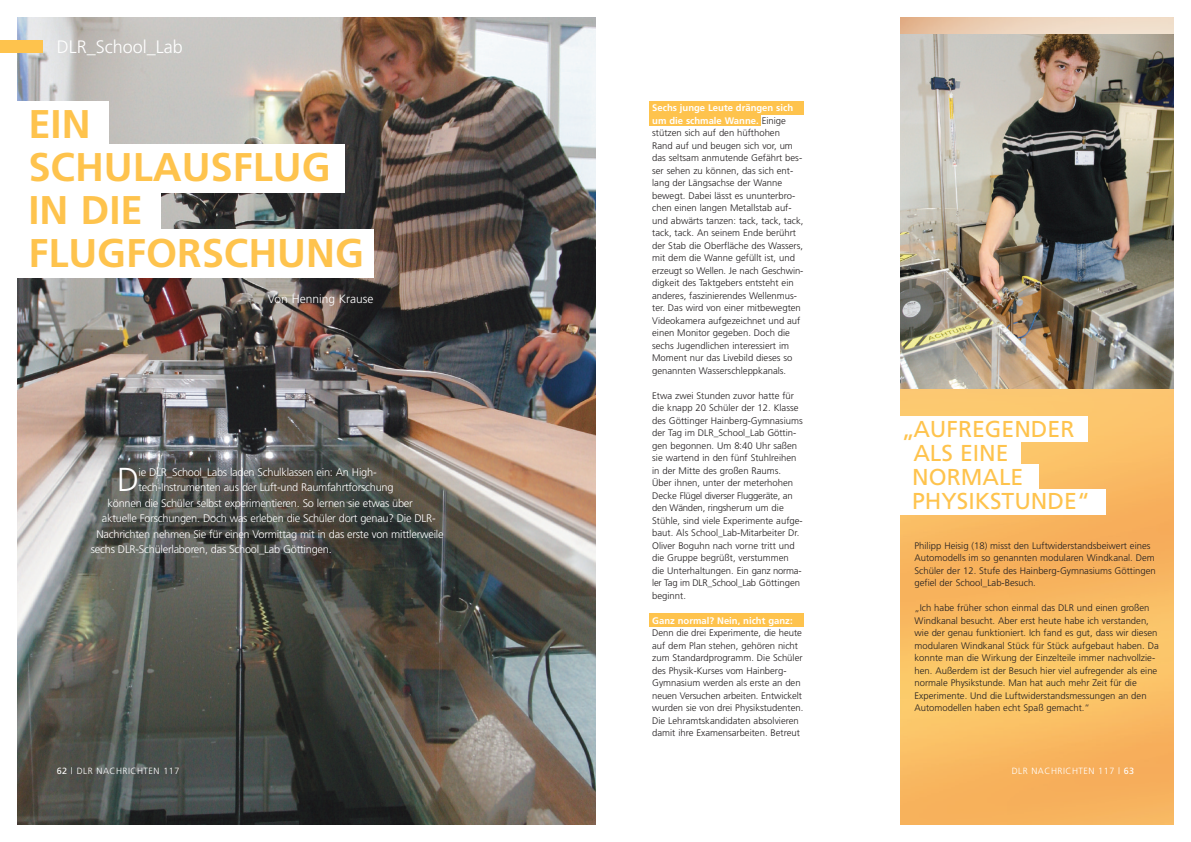
<style>
.page{position:relative;width:1191px;height:842px;background:#fff}
.page>*{position:absolute;margin:0;border:0;box-sizing:border-box;transform-origin:0 0}
.t1{font:700 40px/43px "Frutiger";color:#fec34d}
.t2{font:300 33.2px "Frutiger";color:#fff}
.t3{font:23px/24px "Frutiger";color:#fec34d}
.t4{font:300 18px "Frutiger";color:#fff}
.t5{font:300 12px "Frutiger";color:#fff}
.t6{font:300 11px "Frutiger";letter-spacing:-.02em;color:#fff}
.t7{font:300 9.5px/12.5px "Frutiger";color:#231f20}
.t8{font:700 9.5px "Frutiger";color:#fff}
.t9{font:300 9px "Frutiger";letter-spacing:.055em;color:#fff}
.s1{font-weight:400}
.s2{font-weight:700;color:#fff}
</style>
<div class="page">
<div style="left:649px;top:113px;width:111px;height:13px;background:#fec34d"></div>
<div style="left:649px;top:101px;width:154px;height:14px;background:#fec34d"></div>
<div style="left:649px;top:613px;width:154px;height:14px;background:#fec34d"></div>
<img style="left:900px;top:17px;width:274px;height:808px">
<img style="left:900px;top:34px;width:274px;height:354px">
<div style="left:900px;top:416px;width:187px;height:26px;background:#fff"></div>
<div style="left:900px;top:440px;width:120px;height:26px;background:#fff"></div>
<div style="left:900px;top:464px;width:138px;height:26px;background:#fff"></div>
<div style="left:900px;top:489px;width:206px;height:25px;background:#fff"></div>
<img style="left:17px;top:17px;width:578px;height:808px">
<div style="left:17px;top:101px;width:92px;height:45px;background:#fff"></div>
<div style="left:17px;top:144px;width:327px;height:48px;background:#fff"></div>
<div style="left:17px;top:186px;width:144px;height:46px;background:#fff"></div>
<div style="left:17px;top:229px;width:356px;height:48px;background:#fff"></div>
<div style="left:0;top:40px;width:43px;height:13px;background:#fec34d"></div>
<h3 class="t4" style="left:57px;top:39px;width:128px">DLR_School_Lab</h3>
<h1 class="t1" style="left:28px;top:106px;width:337px">EIN<br>SCHULAUSFLUG<br>IN DIE<br>FLUGFORSCHUNG</h1>
<p class="t5" style="left:268px;top:293px;width:107px">Von Henning Krause</p>
<h2 class="t2" style="left:117px;top:466px;width:24px">D</h2>
<p class="t6" style="left:139px;top:468px;width:239px">ie DLR_School_Labs laden Schulklassen ein: An High-</p>
<p class="t6" style="left:138px;top:483px;width:256px">tech-Instrumenten aus der Luft-und Raumfahrtforschung</p>
<p class="t6" style="left:107px;top:499px;width:307px">können die Schüler selbst experimentieren. So lernen sie etwas über</p>
<p class="t6" style="left:102px;top:514px;width:335px">aktuelle Forschungen. Doch was erleben die Schüler dort genau? Die DLR-</p>
<p class="t6" style="left:96px;top:530px;width:349px">Nachrichten nehmen Sie für einen Vormittag mit in das erste von mittlerweile</p>
<p class="t6" style="left:91px;top:545px;width:242px">sechs DLR-Schülerlaboren, das School_Lab Göttingen.</p>
<p class="t9" style="left:57px;top:767px;width:124px"><span class="s1">62</span> | DLR NACHRICHTEN 117</p>
<p class="t7" style="left:652px;top:102px;width:153px"><span class="s2">Sechs junge Leute drängen sich um die schmale Wanne.</span> Einige stützen sich auf den hüfthohen<br>Rand auf und beugen sich vor, um das seltsam anmutende Gefährt bes&shy;ser sehen zu können, das sich ent&shy;lang der Längsachse der Wanne bewegt. Dabei lässt es ununterbro&shy;chen einen langen Metallstab auf&shy;und abwärts tanzen: tack, tack, tack, tack, tack. An seinem Ende berührt der Stab die Oberfläche des Wassers, mit dem die Wanne gefüllt ist, und erzeugt so Wellen. Je nach Geschwin&shy;digkeit des Taktgebers entsteht ein anderes, faszinierendes Wellenmus&shy;ter. Das wird von einer mitbewegten Videokamera aufgezeichnet und auf einen Monitor gegeben. Doch die sechs Jugendlichen interessiert im Moment nur das Livebild dieses so genannten Wasserschleppkanals.</p>
<p class="t7" style="left:652px;top:390px;width:152px">Etwa zwei Stunden zuvor hatte für die knapp 20 Schüler der 12. Klasse des Göttinger Hainberg-Gymnasiums der Tag im DLR_School_Lab Göttin&shy;gen begonnen. Um 8:40 Uhr saßen sie wartend in den fünf Stuhlreihen in der Mitte des großen Raums.<br>Über ihnen, unter der meterhohen<br>Decke Flügel diverser Fluggeräte, an den Wänden, ringsherum um die<br>Stühle, sind viele Experimente aufge&shy;baut. Als School_Lab-Mitarbeiter Dr.<br>Oliver Boguhn nach vorne tritt und die Gruppe begrüßt, verstummen die Unterhaltungen. Ein ganz norma&shy;ler Tag im DLR_School_Lab Göttingen beginnt.</p>
<p class="t8" style="left:652px;top:616px;width:142px">Ganz normal? Nein, nicht ganz:</p>
<p class="t7" style="left:652px;top:627px;width:153px">Denn die drei Experimente, die heute auf dem Plan stehen, gehören nicht zum Standardprogramm. Die Schüler des Physik-Kurses vom Hainberg-Gymnasium werden als erste an den neuen Versuchen arbeiten. Entwickelt wurden sie von drei Physikstudenten.<br>Die Lehramtskandidaten absolvieren damit ihre Examensarbeiten. Betreut</p>
<h3 class="t3" style="left:912px;top:419px;width:179px;text-indent:-10px">„AUFREGENDER<br>ALS EINE<br>NORMALE<br>PHYSIKSTUNDE“</h3>
<p class="t7" style="left:914px;top:540px;width:243px">Philipp Heisig (18) misst den Luftwiderstandsbeiwert eines Automodells im so genannten modularen Windkanal. Dem Schüler der 12. Stufe des Hainberg-Gymnasiums Göttingen gefiel der School_Lab-Besuch.</p>
<p class="t7" style="left:914px;top:602px;width:246px">„Ich habe früher schon einmal das DLR und einen großen Windkanal besucht. Aber erst heute habe ich verstanden, wie der genau funktioniert. Ich fand es gut, dass wir diesen modularen Windkanal Stück für Stück aufgebaut haben. Da konnte man die Wirkung der Einzelteile immer nachvollzie&shy;hen. Außerdem ist der Besuch hier viel aufregender als eine normale Physikstunde. Man hat auch mehr Zeit für die Experimente. Und die Luftwiderstandsmessungen an den Automodellen haben echt Spaß gemacht.“</p>
<p class="t9" style="left:1011px;top:767px;width:124px">DLR NACHRICHTEN 117 | <span class="s1">63</span></p>
</div>
